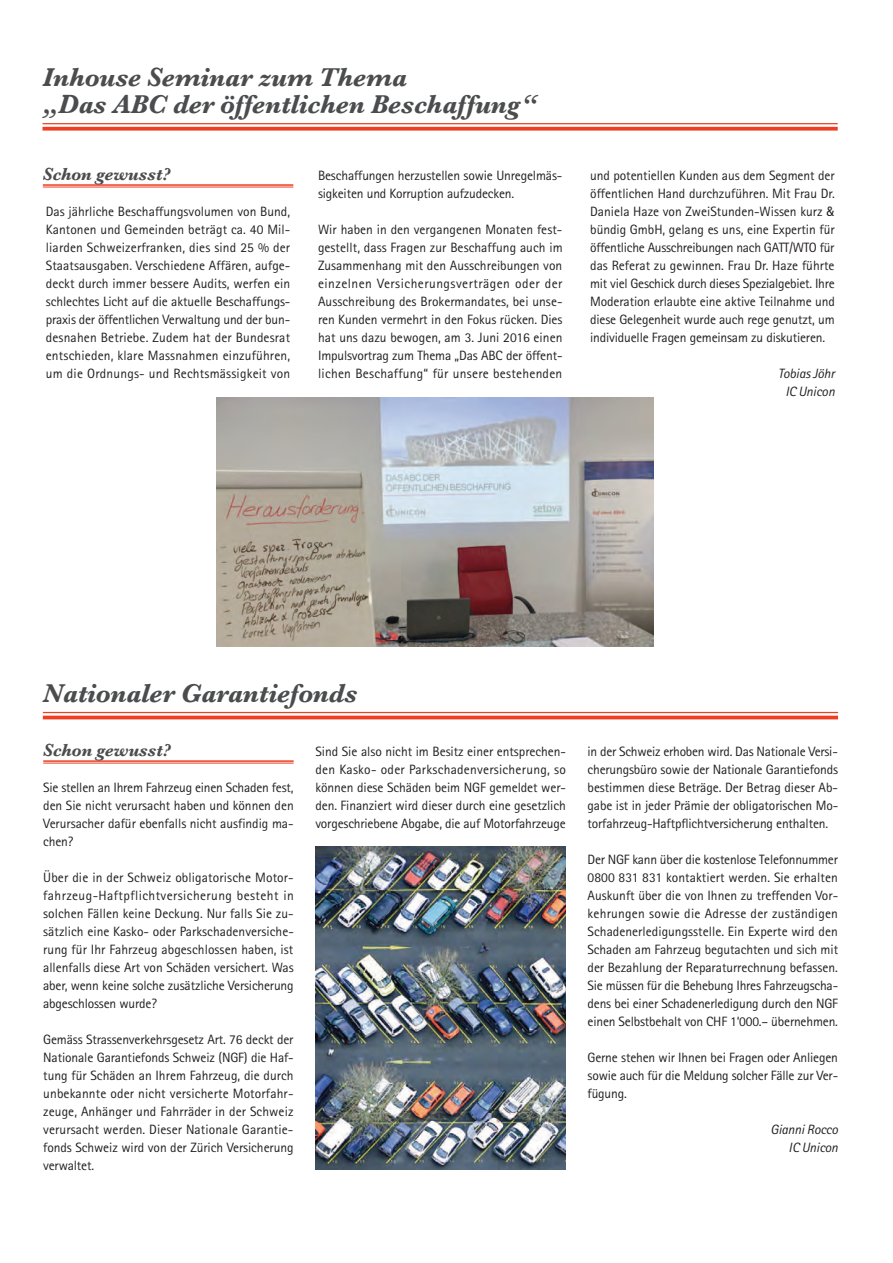
<style>
.page{position:relative;width:893px;height:1263px;background:#fff}
.page>*{position:absolute;margin:0;border:0;box-sizing:border-box;transform-origin:0 0}
.t1{font:italic 700 27px/27px "Baskerville";letter-spacing:-.015em;color:#4b4c4d}
.t2{font:italic 700 18px "Baskerville";letter-spacing:-.015em;color:#4b4c4d}
.t3{font:13.5px/18px "Rotis Sans Serif";letter-spacing:-.015em;color:#231f20;text-align:justify}
.t4{font:italic 13.5px/18px "Rotis Sans Serif";letter-spacing:-.01em;color:#231f20;text-align:center}
.s1{font-family:"Frutiger";font-stretch:condensed}
</style>
<div class="page">
<hr style="left:43px;top:123px;width:795px;height:1px;background:#ef3e22">
<svg style="left:43px;top:127px;width:795px;height:4px;background:#f05239"></svg>
<hr style="left:43px;top:184px;width:250px;height:2px;background:#ef3e22">
<hr style="left:43px;top:187px;width:250px;height:1px;background:#ef3e22">
<hr style="left:43px;top:712px;width:795px;height:1px;background:#ef3e22">
<hr style="left:43px;top:716px;width:795px;height:3px;background:#ef3e22">
<hr style="left:43px;top:760px;width:251px;height:2px;background:#ef3e22">
<hr style="left:43px;top:763px;width:251px;height:1px;background:#ef3e22">
<img style="left:217px;top:397px;width:436px;height:250px">
<img style="left:315px;top:846px;width:251px;height:323px">
<h1 class="t1" style="left:43px;top:64px;width:495px">Inhouse Seminar zum Thema<br>„Das ABC der öffentlichen Beschaffung“</h1>
<h2 class="t2" style="left:43px;top:164px;width:129px">Schon gewusst?</h2>
<p class="t3" style="left:46px;top:202px;width:246px">Das jährliche Beschaffungsvolumen von Bund, Kantonen und Gemeinden beträgt ca. 40 Mil&shy;liarden Schweizerfranken, dies sind 25 % der Staatsausgaben. Verschiedene Affären, aufge&shy;deckt durch immer bessere Audits, werfen ein schlechtes Licht auf die aktuelle Beschaffungs&shy;praxis der öffentlichen Verwaltung und der bun&shy;desnahen Betriebe. Zudem hat der Bundesrat entschieden, klare Massnahmen einzuführen, um die Ordnungs- und Rechtsmässigkeit von</p>
<p class="t3" style="left:318px;top:166px;width:246px">Beschaffungen herzustellen sowie Unregelmäs&shy;sigkeiten und Korruption aufzudecken.</p>
<p class="t3" style="left:318px;top:220px;width:246px">Wir haben in den vergangenen Monaten fest&shy;gestellt, dass Fragen zur Beschaffung auch im Zusammenhang mit den Ausschreibungen von einzelnen Versicherungsverträgen oder der Ausschreibung des Brokermandates, bei unse&shy;ren Kunden vermehrt in den Fokus rücken. Dies hat uns dazu bewogen, am 3. Juni 2016 einen Impulsvortrag zum Thema „Das ABC der öffent&shy;lichen Beschaffung“ für unsere bestehenden</p>
<p class="t3" style="left:590px;top:166px;width:246px">und potentiellen Kunden aus dem Segment der öffentlichen Hand durchzuführen. Mit Frau Dr.<br>Daniela Haze von ZweiStunden-Wissen kurz <span class="s1">&amp; </span>bündig GmbH, gelang es uns, eine Expertin für öffentliche Ausschreibungen nach GATT/WTO für das Referat zu gewinnen. Frau Dr. Haze führte mit viel Geschick durch dieses Spezialgebiet. Ihre Moderation erlaubte eine aktive Teilnahme und diese Gelegenheit wurde auch rege genutzt, um individuelle Fragen gemeinsam zu diskutieren.</p>
<p class="t4" style="left:778px;top:364px;width:58px">Tobias Jöhr<br>IC Unicon</p>
<h1 class="t1" style="left:43px;top:680px;width:316px">Nationaler Garantiefonds</h1>
<p class="t3" style="left:315px;top:742px;width:252px">Sind Sie also nicht im Besitz einer entsprechen&shy;den Kasko- oder Parkschadenversicherung, so können diese Schäden beim NGF gemeldet wer&shy;den. Finanziert wird dieser durch eine gesetzlich vorgeschriebene Abgabe, die auf Motorfahrzeuge</p>
<h2 class="t2" style="left:43px;top:740px;width:129px">Schon gewusst?</h2>
<p class="t3" style="left:43px;top:778px;width:252px">Sie stellen an Ihrem Fahrzeug einen Schaden fest, den Sie nicht verursacht haben und können den Verursacher dafür ebenfalls nicht ausfindig ma&shy;chen?</p>
<p class="t3" style="left:43px;top:868px;width:252px">Über die in der Schweiz obligatorische Motor&shy;fahrzeug-Haftpflichtversicherung besteht in solchen Fällen keine Deckung. Nur falls Sie zu&shy;sätzlich eine Kasko- oder Parkschadenversiche&shy;rung für Ihr Fahrzeug abgeschlossen haben, ist allenfalls diese Art von Schäden versichert. Was aber, wenn keine solche zusätzliche Versicherung abgeschlossen wurde?</p>
<p class="t3" style="left:43px;top:1030px;width:252px">Gemäss Strassenverkehrsgesetz Art. 76 deckt der Nationale Garantiefonds Schweiz (NGF) die Haf&shy;tung für Schäden an Ihrem Fahrzeug, die durch unbekannte oder nicht versicherte Motorfahr&shy;zeuge, Anhänger und Fahrräder in der Schweiz verursacht werden. Dieser Nationale Garantie&shy;fonds Schweiz wird von der Zürich Versicherung verwaltet.</p>
<p class="t3" style="left:588px;top:742px;width:252px">in der Schweiz erhoben wird. Das Nationale Versi&shy;cherungsbüro sowie der Nationale Garantiefonds bestimmen diese Beträge. Der Betrag dieser Ab&shy;gabe ist in jeder Prämie der obligatorischen Mo&shy;torfahrzeug-Haftpflichtversicherung enthalten.</p>
<p class="t3" style="left:588px;top:850px;width:252px">Der NGF kann über die kostenlose Telefonnummer 0800 831 831 kontaktiert werden. Sie erhalten Auskunft über die von Ihnen zu treffenden Vor&shy;kehrungen sowie die Adresse der zuständigen Schadenerledigungsstelle. Ein Experte wird den Schaden am Fahrzeug begutachten und sich mit der Bezahlung der Reparaturrechnung befassen.<br>Sie müssen für die Behebung Ihres Fahrzeugscha&shy;dens bei einer Schadenerledigung durch den NGF einen Selbstbehalt von CHF 1‘000.– übernehmen.</p>
<p class="t3" style="left:588px;top:1048px;width:252px">Gerne stehen wir Ihnen bei Fragen oder Anliegen sowie auch für die Meldung solcher Fälle zur Ver&shy;fügung.</p>
<p class="t4" style="left:771px;top:1120px;width:69px;text-align:right">Gianni Rocco<br>IC Unicon</p>
</div>
